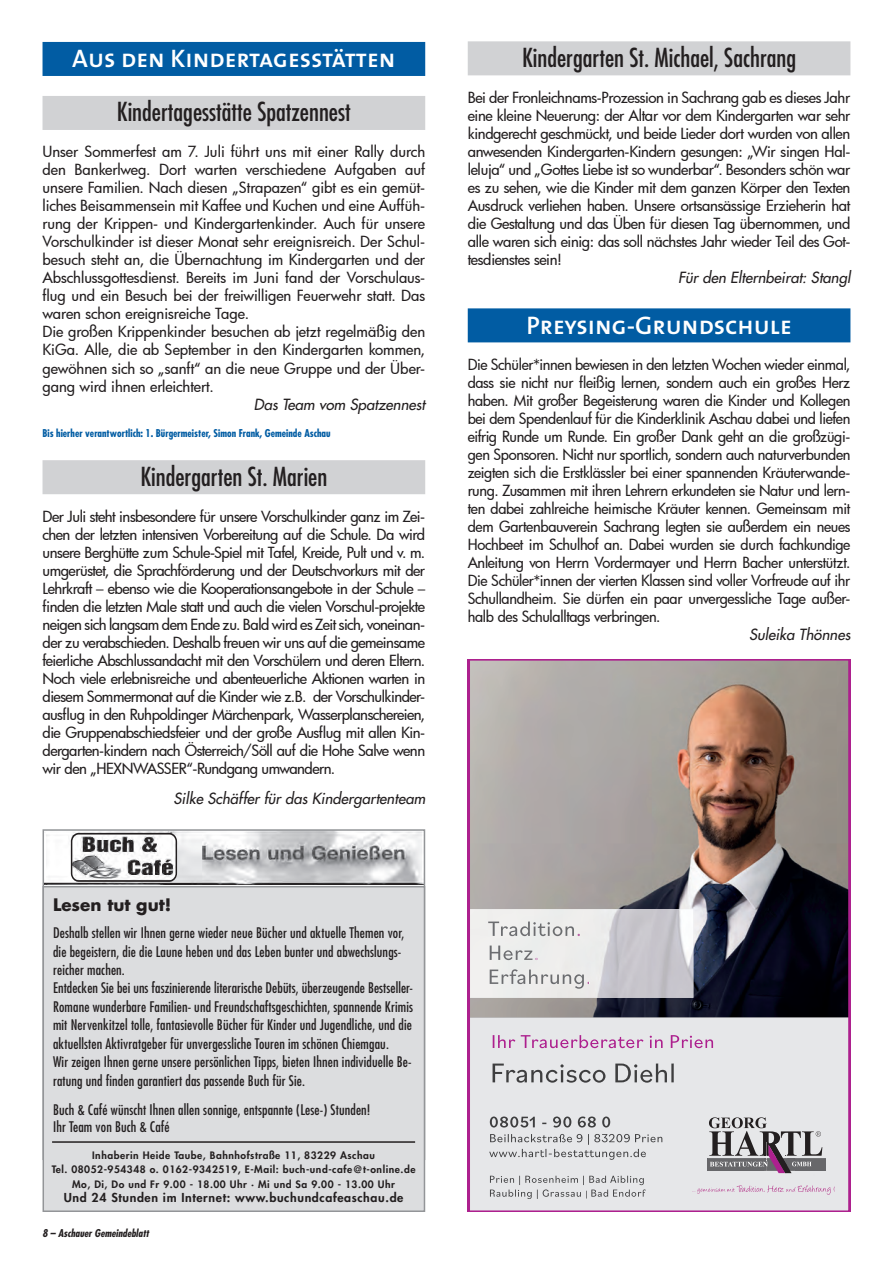
<style>
.page{position:relative;width:893px;height:1263px;background:#fff}
.page>*{position:absolute;margin:0;border:0;box-sizing:border-box;transform-origin:0 0}
.t1{font:condensed 25.5px "Futura";color:#231f20}
.t2{font:25.5px "The Sans Semi Bold Caps";color:#fff}
.t3{font:700 16.8px "Futura";color:#231f20}
.t4{font:500 15px/18px "Futura";letter-spacing:-.005em;color:#231f20;text-align:justify}
.t5{font:italic 15px "Futura";color:#231f20}
.t6{font:condensed 14.25px/18.5px "Futura";letter-spacing:.01em;color:#231f20}
.t7{font:800 12px "Futura";letter-spacing:.05em;color:#231f20}
.t8{font:700 condensed 10.5px "Futura";color:#015ca3}
.t9{font:italic 700 condensed 10.5px "Futura";color:#231f20}
.t10{font:800 10.05px/14.2px "Futura";letter-spacing:.05em;color:#231f20;text-align:center}
</style>
<div class="page">
<div style="left:43px;top:42px;width:382px;height:34px;background:#015ca3"></div>
<div style="left:43px;top:96px;width:382px;height:34px;background:#d1d2d4"></div>
<div style="left:43px;top:460px;width:382px;height:34px;background:#d1d2d4"></div>
<div style="left:468px;top:41px;width:382px;height:34px;background:#d1d2d4"></div>
<div style="left:468px;top:308px;width:382px;height:34px;background:#015ca3"></div>
<svg style="left:468px;top:659px;width:382px;height:553px;background:#a9a1a2"></svg>
<svg style="left:490px;top:1176px;width:156px;height:23px;background:#cccdcf"></svg>
<svg style="left:489px;top:1134px;width:173px;height:26px;background:#cccdcf"></svg>
<svg style="left:490px;top:1116px;width:120px;height:11px"></svg>
<svg style="left:493px;top:1035px;width:220px;height:13px;background:#d8b9d3"></svg>
<svg style="left:493px;top:1063px;width:181px;height:20px;background:#bcbdbe"></svg>
<img style="left:46px;top:832px;width:376px;height:53px">
<svg style="left:71px;top:833px;width:106px;height:49px"></svg>
<div style="left:44px;top:887px;width:380px;height:323px;background:#dcdddf"></div>
<div style="left:43px;top:886px;width:382px;height:326px;border:2px solid #939598"></div>
<hr style="left:52px;top:1141px;width:363px;height:2px;background:#231f20">
<h1 class="t2" style="left:72px;top:38px;width:325px">Aus den Kindertagesstätten</h1>
<h1 class="t1" style="left:117px;top:97px;width:235px">Kindertagesstätte Spatzennest</h1>
<p class="t4" style="left:43px;top:143px;width:384px;text-align:left">Unser Sommerfest am 7. Juli führt uns mit einer Rally durch den Bankerlweg. Dort warten verschiedene Aufgaben auf unsere Familien. Nach diesen „Strapazen“ gibt es ein gemüt&shy;liches Beisammensein mit Kaffee und Kuchen und eine Auffüh&shy;rung der Krippen- und Kindergartenkinder. Auch für unsere Vorschulkinder ist dieser Monat sehr ereignisreich. Der Schul&shy;besuch steht an, die Übernachtung im Kindergarten und der Abschlussgottesdienst. Bereits im Juni fand der Vorschulaus&shy;flug und ein Besuch bei der freiwilligen Feuerwehr statt. Das waren schon ereignisreiche Tage.<br>Die großen Krippenkinder besuchen ab jetzt regelmäßig den KiGa. Alle, die ab September in den Kindergarten kommen, gewöhnen sich so „sanft“ an die neue Gruppe und der Über&shy;gang wird ihnen erleichtert.</p>
<p class="t5" style="left:254px;top:394px;width:173px">Das Team vom Spatzennest</p>
<p class="t8" style="left:43px;top:427px;width:290px">Bis hierher verantwortlich: 1. Bürgermeister, Simon Frank, Gemeinde Aschau</p>
<h1 class="t1" style="left:140px;top:461px;width:188px">Kindergarten St. Marien</h1>
<p class="t4" style="left:43px;top:507px;width:384px">Der Juli steht insbesondere für unsere Vorschulkinder ganz im Zei&shy;chen der letzten intensiven Vorbereitung auf die Schule. Da wird unsere Berghütte zum Schule-Spiel mit Tafel, Kreide, Pult und v. m. umgerüstet, die Sprachförderung und der Deutschvorkurs mit der Lehrkraft – ebenso wie die Kooperationsangebote in der Schule – finden die letzten Male statt und auch die vielen Vorschul-projekte neigen sich langsam dem Ende zu. Bald wird es Zeit sich, voneinan&shy;der zu verabschieden. Deshalb freuen wir uns auf die gemeinsame feierliche Abschlussandacht mit den Vorschülern und deren Eltern.<br>Noch viele erlebnisreiche und abenteuerliche Aktionen warten in diesem Sommermonat auf die Kinder wie z.B. der Vorschulkinder&shy;ausflug in den Ruhpoldinger Märchenpark, Wasserplanschereien, die Gruppenabschiedsfeier und der große Ausflug mit allen Kin&shy;dergarten-kindern nach Österreich/Söll auf die Hohe Salve wenn wir den „HEXNWASSER“-Rundgang umwandern.</p>
<p class="t5" style="left:174px;top:788px;width:253px">Silke Schäffer für das Kindergartenteam</p>
<p class="t3" style="left:53px;top:894px;width:120px">Lesen tut gut!</p>
<p class="t6" style="left:53px;top:923px;width:361px">Deshalb stellen wir Ihnen gerne wieder neue Bücher und aktuelle Themen vor, die begeistern, die die Laune heben und das Leben bunter und abwechslungs&shy;reicher machen.<br>Entdecken Sie bei uns faszinierende literarische Debüts, überzeugende Bestseller-Romane wunderbare Familien- und Freundschaftsgeschichten, spannende Krimis mit Nervenkitzel tolle, fantasievolle Bücher für Kinder und Jugendliche, und die aktuellsten Aktivratgeber für unvergessliche Touren im schönen Chiemgau.<br>Wir zeigen Ihnen gerne unsere persönlichen Tipps, bieten Ihnen individuelle Be&shy;ratung und finden garantiert das passende Buch für Sie.</p>
<p class="t6" style="left:53px;top:1101px;width:319px;line-height:17px">Buch &amp; Café wünscht Ihnen allen sonnige, entspannte (Lese-) Stunden!<br>Ihr Team von Buch &amp; Café</p>
<p class="t10" style="left:52px;top:1148px;width:365px">Inhaberin Heide Taube, Bahnhofstraße 11, 83229 Aschau<br>Tel. 08052-954348 o. 0162-9342519, E-Mail: buch-und-cafe@t-online.de<br>Mo, Di, Do und Fr 9.00 - 18.00 Uhr · Mi und Sa 9.00 - 13.00 Uhr</p>
<p class="t7" style="left:64px;top:1189px;width:341px">Und 24 Stunden im Internet: www.buchundcafeaschau.de</p>
<p class="t9" style="left:43px;top:1227px;width:108px">8 – Aschauer Gemeindeblatt</p>
<h1 class="t1" style="left:522px;top:42px;width:276px">Kindergarten St. Michael, Sachrang</h1>
<p class="t4" style="left:468px;top:88px;width:384px">Bei der Fronleichnams-Prozession in Sachrang gab es dieses Jahr eine kleine Neuerung: der Altar vor dem Kindergarten war sehr kindgerecht geschmückt, und beide Lieder dort wurden von allen anwesenden Kindergarten-Kindern gesungen: „Wir singen Hal&shy;leluja“ und „Gottes Liebe ist so wunderbar“. Besonders schön war es zu sehen, wie die Kinder mit dem ganzen Körper den Texten Ausdruck verliehen haben. Unsere ortsansässige Erzieherin hat die Gestaltung und das Üben für diesen Tag übernommen, und alle waren sich einig: das soll nächstes Jahr wieder Teil des Got&shy;tesdienstes sein!</p>
<p class="t5" style="left:678px;top:268px;width:174px">Für den Elternbeirat: Stangl</p>
<h1 class="t2" style="left:526px;top:304px;width:267px">Preysing-Grundschule</h1>
<p class="t4" style="left:468px;top:355px;width:384px">Die Schüler*innen bewiesen in den letzten Wochen wieder einmal, dass sie nicht nur fleißig lernen, sondern auch ein großes Herz haben. Mit großer Begeisterung waren die Kinder und Kollegen bei dem Spendenlauf für die Kinderklinik Aschau dabei und liefen eifrig Runde um Runde. Ein großer Dank geht an die großzügi&shy;gen Sponsoren. Nicht nur sportlich, sondern auch naturverbunden zeigten sich die Erstklässler bei einer spannenden Kräuterwande&shy;rung. Zusammen mit ihren Lehrern erkundeten sie Natur und lern&shy;ten dabei zahlreiche heimische Kräuter kennen. Gemeinsam mit dem Gartenbauverein Sachrang legten sie außerdem ein neues Hochbeet im Schulhof an. Dabei wurden sie durch fachkundige Anleitung von Herrn Vordermayer und Herrn Bacher unterstützt.<br>Die Schüler*innen der vierten Klassen sind voller Vorfreude auf ihr Schullandheim. Sie dürfen ein paar unvergessliche Tage außer&shy;halb des Schulalltags verbringen.</p>
<p class="t5" style="left:749px;top:625px;width:103px">Suleika Thönnes</p>
</div>
